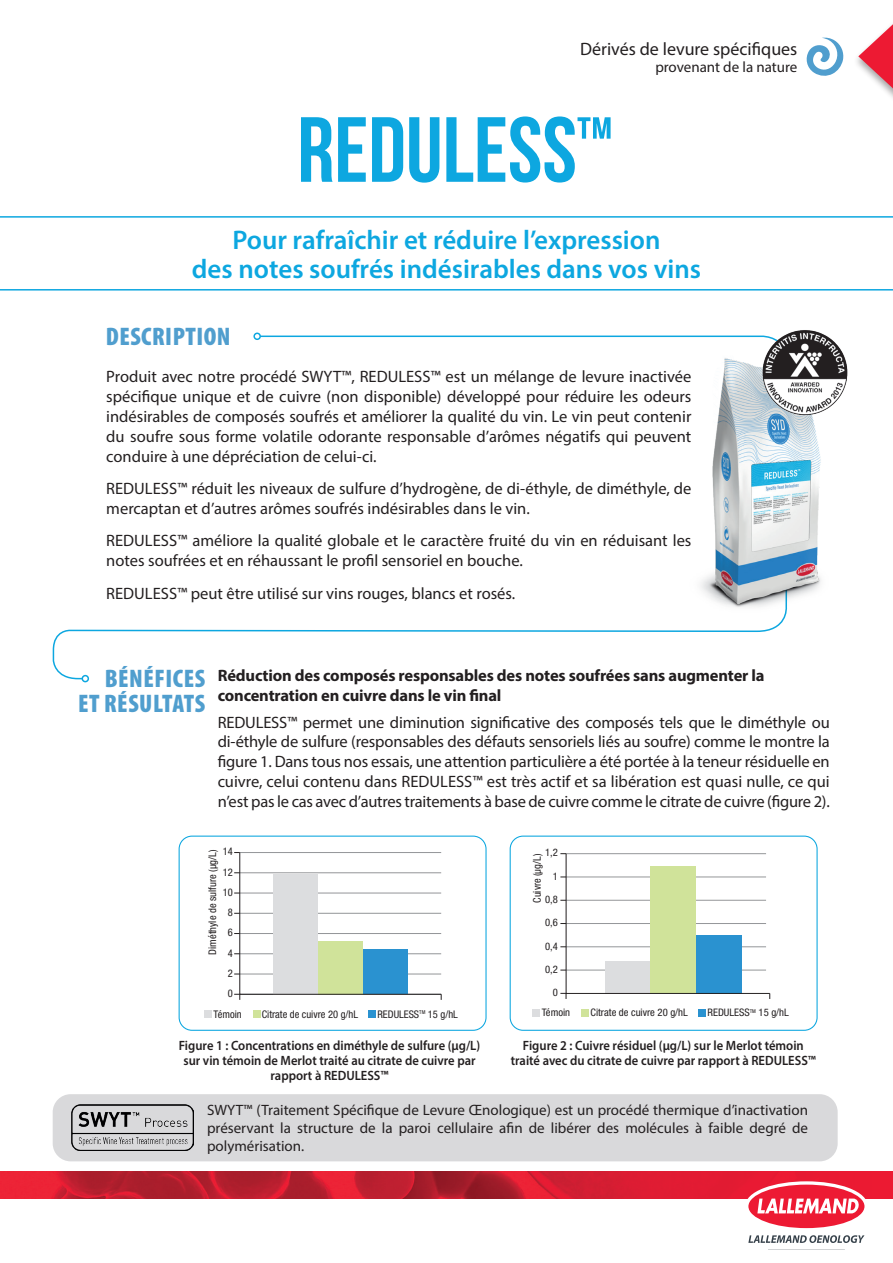
<style>
.page{position:relative;width:893px;height:1263px;background:#fff}
.page>*{position:absolute;margin:0;border:0;box-sizing:border-box;transform-origin:0 0}
.t1{font:92.25px "Bebas Neue";color:#0da7e0}
.t2{font:600 27px/28.5px "Myriad Pro";color:#0da7e0;text-align:center}
.t3{font:900 condensed 25.5px/25.5px "Myriad Pro";letter-spacing:.02em;color:#509ece;text-align:right}
.t4{font:18px "Myriad Pro";color:#231f20}
.t5{font:16.5px/19.8px "Myriad Pro";color:#231f20;text-align:justify}
.t6{font:700 16.5px/19.8px "Myriad Pro";letter-spacing:-.01em;color:#231f20}
.t7{font:15px/18px "Myriad Pro";color:#231f20;text-align:justify}
.t8{font:600 13.5px/15px "Myriad Pro";color:#231f20;text-align:center;scale:.93 1}
.t9{font:condensed 10.65px "Helvetica Neue LT Std";color:#231f20}
.t10{font:condensed 10.5px "Helvetica Neue LT Std";color:#231f20}
.t11{font:condensed 10.35px "Helvetica Neue LT Std";color:#231f20}
</style>
<div class="page">
<svg style="left:858px;top:24px;width:35px;height:73px"></svg>
<img style="left:0;top:1171px;width:893px;height:27px">
<svg style="left:745px;top:1181px;width:123px;height:62px"></svg>
<svg style="left:806px;top:37px;width:38px;height:39px"></svg>
<div style="left:53px;top:1094px;width:785px;height:67px;background:#d9d9db;border-radius:18px"></div>
<svg style="left:52px;top:335px;width:733px;height:345px"></svg>
<div style="left:253px;top:333px;width:8px;height:7px;border:2px solid #0da7e0;border-radius:50%"></div>
<div style="left:82px;top:675px;width:7px;height:7px;border:2px solid #0da7e0;border-radius:50%"></div>
<svg style="left:0;top:216px;width:893px;height:75px"></svg>
<img style="left:686px;top:355px;width:135px;height:263px">
<div style="left:179px;top:835px;width:308px;height:196px;border:1px solid #0da7e0;border-radius:13px"></div>
<div style="left:510px;top:835px;width:308px;height:196px;border:1px solid #0da7e0;border-radius:13px"></div>
<svg style="left:234px;top:852px;width:208px;height:148px"></svg>
<div style="left:204px;top:1010px;width:7px;height:7px;background:#dcdddf"></div>
<div style="left:253px;top:1010px;width:7px;height:7px;background:#d0e39a"></div>
<div style="left:369px;top:1010px;width:7px;height:7px;background:#2a92d0"></div>
<svg style="left:560px;top:853px;width:210px;height:146px"></svg>
<div style="left:532px;top:1009px;width:8px;height:7px;background:#dcdddf"></div>
<div style="left:582px;top:1009px;width:7px;height:7px;background:#d0e39a"></div>
<div style="left:699px;top:1009px;width:7px;height:7px;background:#2a92d0"></div>
<img style="left:72px;top:1105px;width:122px;height:46px">
<img style="left:759px;top:330px;width:89px;height:86px">
<p class="t4" style="left:580px;top:38px;width:219px">Dérivés de levure spécifiques</p>
<p class="t7" style="left:655px;top:57px;width:144px">provenant de la nature</p>
<h1 class="t1" style="left:297px;top:99px;width:316px">REDULESS<sup>™</sup></h1>
<h2 class="t2" style="left:192px;top:225px;width:511px">Pour rafraîchir et réduire l’expression<br>des notes soufrés indésirables dans vos vins</h2>
<h3 class="t3" style="left:106px;top:323px;width:126px">DESCRIPTION</h3>
<p class="t5" style="left:106px;top:367px;width:587px">Produit avec notre procédé SWYT™, REDULESS™ est un mélange de levure inactivée spécifique unique et de cuivre (non disponible) développé pour réduire les odeurs indésirables de composés soufrés et améliorer la qualité du vin. Le vin peut contenir du soufre sous forme volatile odorante responsable d’arômes négatifs qui peuvent conduire à une dépréciation de celui-ci.</p>
<p class="t5" style="left:106px;top:478px;width:587px">REDULESS™ réduit les niveaux de sulfure d’hydrogène, de di-éthyle, de diméthyle, de mercaptan et d’autres arômes soufrés indésirables dans le vin.</p>
<p class="t5" style="left:106px;top:531px;width:587px">REDULESS™ améliore la qualité globale et le caractère fruité du vin en réduisant les notes soufrées et en réhaussant le profil sensoriel en bouche.</p>
<p class="t5" style="left:106px;top:583px;width:410px">REDULESS™ peut être utilisé sur vins rouges, blancs et rosés.</p>
<h3 class="t3" style="left:78px;top:665px;width:129px">BÉNÉFICES<br>ET RÉSULTATS</h3>
<p class="t6" style="left:218px;top:665px;width:548px">Réduction des composés responsables des notes soufrées sans augmenter la concentration en cuivre dans le vin final</p>
<p class="t5" style="left:218px;top:712px;width:614px">REDULESS™ permet une diminution significative des composés tels que le diméthyle ou di-éthyle de sulfure (responsables des défauts sensoriels liés au soufre) comme le montre la figure 1. Dans tous nos essais, une attention particulière a été portée à la teneur résiduelle en cuivre, celui contenu dans REDULESS™ est très actif et sa libération est quasi nulle, ce qui n’est pas le cas avec d’autres traitements à base de cuivre comme le citrate de cuivre (figure 2).</p>
<p class="t10" style="left:223px;top:845px;width:12px">14</p>
<p class="t10" style="left:206px;top:955px;width:107px;rotate:-90deg">Diméthyle de sulfure (μg/L)</p>
<p class="t10" style="left:223px;top:866px;width:12px">12</p>
<p class="t10" style="left:223px;top:886px;width:12px">10</p>
<p class="t10" style="left:228px;top:906px;width:7px">8</p>
<p class="t10" style="left:228px;top:926px;width:7px">6</p>
<p class="t10" style="left:228px;top:947px;width:7px">4</p>
<p class="t10" style="left:228px;top:967px;width:7px">2</p>
<p class="t10" style="left:228px;top:987px;width:7px">0</p>
<p class="t11" style="left:545px;top:847px;width:14px">1,2</p>
<p class="t11" style="left:553px;top:870px;width:7px">1</p>
<p class="t11" style="left:545px;top:893px;width:14px">0,8</p>
<p class="t11" style="left:545px;top:917px;width:14px">0,6</p>
<p class="t11" style="left:545px;top:940px;width:14px">0,4</p>
<p class="t11" style="left:545px;top:963px;width:14px">0,2</p>
<p class="t11" style="left:553px;top:986px;width:7px">0</p>
<p class="t9" style="left:531px;top:903px;width:50px;rotate:-90deg">Cuivre (μg/L)</p>
<p class="t11" style="left:228px;top:1007px;width:99px">Citrate de cuivre 20 g/hL</p>
<p class="t11" style="left:345px;top:1007px;width:83px">REDULESS<sup>TM</sup> 15 g/hL</p>
<p class="t11" style="left:542px;top:1007px;width:30px">Témoin</p>
<p class="t11" style="left:590px;top:1007px;width:99px">Citrate de cuivre 20 g/hL</p>
<p class="t11" style="left:708px;top:1007px;width:83px">REDULESS<sup>TM</sup> 15 g/hL</p>
<p class="t10" style="left:214px;top:1008px;width:30px">Témoin</p>
<p class="t10" style="left:262px;top:1008px;width:98px">Citrate de cuivre 20 g/hL</p>
<p class="t10" style="left:377px;top:1008px;width:82px">REDULESS<sup>TM</sup> 15 g/hL</p>
<p class="t10" style="left:572px;top:1008px;width:30px">Témoin</p>
<p class="t10" style="left:620px;top:1008px;width:98px">Citrate de cuivre 20 g/hL</p>
<p class="t10" style="left:736px;top:1008px;width:82px">REDULESS<sup>TM</sup> 15 g/hL</p>
<p class="t8" style="left:179px;top:1037px;width:326px">Figure 1 : Concentrations en diméthyle de sulfure (μg/L) sur vin témoin de Merlot traité au citrate de cuivre par rapport à REDULESS™</p>
<p class="t8" style="left:511px;top:1037px;width:330px">Figure 2 : Cuivre résiduel (μg/L) sur le Merlot témoin traité avec du citrate de cuivre par rapport à REDULESS™</p>
<p class="t7" style="left:207px;top:1101px;width:602px">SWYT™ (Traitement Spécifique de Levure Œnologique) est un procédé thermique d’inactivation préservant la structure de la paroi cellulaire afin de libérer des molécules à faible degré de polymérisation.</p>
</div>
